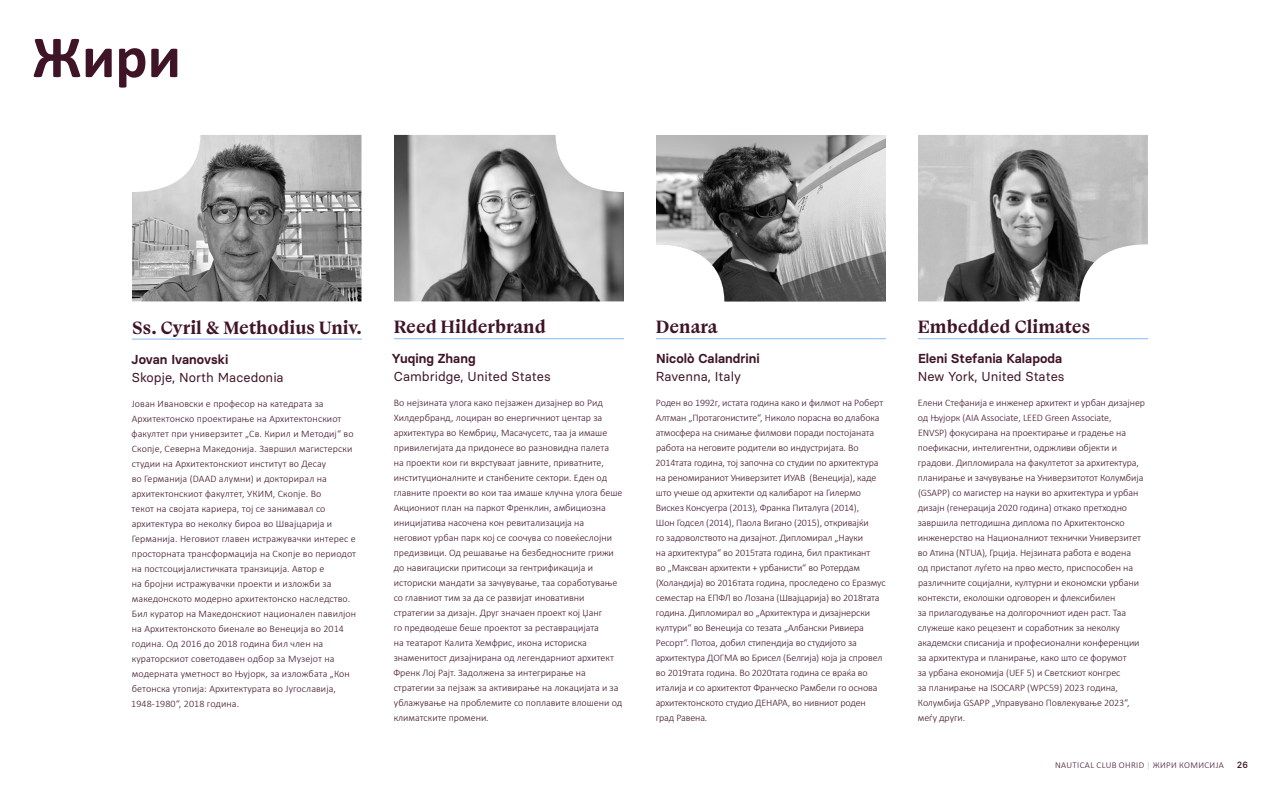
<style>
.page{position:relative;width:1280px;height:800px;background:#fff}
.page>*{position:absolute;margin:0;border:0;box-sizing:border-box;transform-origin:0 0}
.t1{font:700 60px "Calibri";color:#3f1427}
.t2{font:700 19px "Boogy Brut";color:#3f1427}
.t3{font:13px "Basier Square";color:#3f1427}
.t4{font:600 13px "Basier Square";letter-spacing:.005em;color:#3f1427}
.t5{font:300 10px/15px "Calibri";letter-spacing:-.005em;color:#3f1427}
.t6{font:300 9px "Calibri";letter-spacing:.04em;color:#3f1427}
.t7{font:500 9px "Basier Square Mono";color:#3f1427}
.s1{color:#82b8f8}
</style>
<div class="page">
<hr style="left:394px;top:338px;width:230px;height:1px;background:#82b8f8">
<hr style="left:918px;top:338px;width:230px;height:1px;background:#82b8f8">
<hr style="left:656px;top:338px;width:230px;height:1px;background:#82b8f8">
<hr style="left:132px;top:339px;width:230px;height:1px;background:#82b8f8">
<img style="left:132px;top:135px;width:230px;height:166px">
<img style="left:918px;top:135px;width:230px;height:166px">
<img style="left:394px;top:135px;width:230px;height:166px">
<img style="left:656px;top:135px;width:230px;height:167px">
<h1 class="t1" style="left:32px;top:15px;width:151px">Жири</h1>
<h2 class="t2" style="left:132px;top:316px;width:231px">Ss. Cyril &amp; Methodius Univ.</h2>
<h3 class="t4" style="left:132px;top:351px;width:98px">Jovan Ivanovski</h3>
<h3 class="t3" style="left:132px;top:369px;width:153px">Skopje, North Macedonia</h3>
<p class="t5" style="left:131px;top:396px;width:226px">Јован Ивановски е професор на катедрата за Архитектонско проектирање на Архитектонскиот факултет при универзитет „Св. Кирил и Методиј“ во Скопје, Северна Македонија. Завршил магистерски студии на Архитектонскиот институт во Десау<br>во Германија (DAAD алумни) и докторирал на архитектонскиот факултет, УКИМ, Скопје. Во<br>текот на својата кариера, тој се занимавал со архитектура во неколку бироа во Швајцарија и Германија. Неговиот главен истражувачки интерес е просторната трансформација на Скопје во периодот на постсоцијалистичката транзиција. Автор е<br>на бројни истражувачки проекти и изложби за македонското модерно архитектонско наследство.<br>Бил куратор на Македонскиот национален павилјон на Архитектонското биенале во Венеција во 2014 година. Од 2016 до 2018 година бил член на кураторскиот советодавен одбор за Музејот на модерната уметност во Њујорк, за изложбата „Кон бетонска утопија: Архитектурата во Југославија, 1948-1980“, 2018 година.</p>
<h2 class="t2" style="left:394px;top:316px;width:154px">Reed Hilderbrand</h2>
<h3 class="t4" style="left:392px;top:351px;width:85px">Yuqing Zhang</h3>
<h3 class="t3" style="left:394px;top:369px;width:158px">Cambridge, United States</h3>
<p class="t5" style="left:393px;top:395px;width:231px">Во нејзината улога како пејзажен дизајнер во Рид Хилдербранд, лоциран во енергичниот центар за архитектура во Кембриџ, Масачусетс, таа ја имаше привилегијата да придонесе во разновидна палета<br>на проекти кои ги вкрстуваат јавните, приватните, институционалните и станбените сектори. Еден од главните проекти во кои таа имаше клучна улога беше Акциониот план на паркот Френклин, амбициозна иницијатива насочена кон ревитализација на неговиот урбан парк кој се соочува со повеќеслојни предизвици. Од решавање на безбедносните грижи до навигациски притисоци за гентрификација и историски мандати за зачувување, таа соработување со главниот тим за да се развијат иновативни стратегии за дизајн. Друг значаен проект кој Џанг<br>го предводеше беше проектот за реставрацијата<br>на театарот Калита Хемфрис, икона историска знаменитост дизајнирана од легендарниот архитект Френк Лој Рајт. Задолжена за интегрирање на стратегии за пејзаж за активирање на локацијата и за ублажување на проблемите со поплавите влошени од климатските промени.</p>
<h2 class="t2" style="left:656px;top:316px;width:63px">Denara</h2>
<h3 class="t4" style="left:656px;top:351px;width:105px">Nicolò Calandrini</h3>
<h3 class="t3" style="left:656px;top:369px;width:87px">Ravenna, Italy</h3>
<p class="t5" style="left:655px;top:395px;width:232px">Роден во 1992г, истата година како и филмот на Роберт Алтман „Протагонистите“, Николо порасна во длабока атмосфера на снимање филмови поради постојаната работа на неговите родители во индустријата. Во 2014тата година, тој започна со студии по архитектура на реномираниот Универзитет ИУАВ (Венеција), каде што учеше од архитекти од калибарот на Гилермо Вискез Консуегра (2013), Франка Питалуга (2014),<br>Шон Годсел (2014), Паола Вигано (2015), откривајќи<br>го задоволството на дизајнот. Дипломирал „Науки<br>на архитектура“ во 2015тата година, бил практикант<br>во „Максван архитекти + урбанисти“ во Ротердам (Холандија) во 2016тата година, проследено со Еразмус семестар на ЕПФЛ во Лозана (Швајцарија) во 2018тата година. Дипломирал во „Архитектура и дизајнерски култури“ во Венеција со тезата „Албански Ривиера Ресорт“. Потоа, добил стипендија во студијото за архитектура ДОГМА во Брисел (Белгија) која ја спровел во 2019тата година. Во 2020тата година се враќа во италија и со архитектот Франческо Рамбели го основа архитектонското студио ДЕНАРА, во нивниот роден град Равена.</p>
<h2 class="t2" style="left:918px;top:316px;width:174px">Embedded Climates</h2>
<h3 class="t4" style="left:918px;top:351px;width:146px">Eleni Stefania Kalapoda</h3>
<h3 class="t3" style="left:918px;top:369px;width:148px">New York, United States</h3>
<p class="t5" style="left:918px;top:395px;width:229px">Елени Стефанија е инженер архитект и урбан дизајнер од Њујорк (AIA Associate, LEED Green Associate,<br>ENVSP) фокусирана на проектирање и градење на поефикасни, интелигентни, одржливи објекти и градови. Дипломирала на факултетот за архитектура, планирање и зачувување на Универзитотот Колумбија (GSAPP) со магистер на науки во архитектура и урбан дизајн (генерација 2020 година) откако претходно завршила петгодишна диплома по Архитектонско инженерство на Националниот технички Универзитет во Атина (NTUA), Грција. Нејзината работа е водена<br>од пристапот луѓето на прво место, приспособен на различните социјални, културни и економски урбани контексти, еколошки одговорен и флексибилен<br>за прилагодување на долгорочниот иден раст. Таа служеше како рецезент и соработник за неколку академски списанија и професионални конференции за архитектура и планирање, како што се форумот<br>за урбана економија (UEF 5) и Светскиот конгрес<br>за планирање на ISOCARP (WPC59) 2023 година, Колумбија GSAPP „Управувано Повлекување 2023“, меѓу други.</p>
<p class="t6" style="left:1055px;top:759px;width:170px">NAUTICAL CLUB OHRID <span class="s1">|</span> ЖИРИ КОМИСИЈА</p>
<p class="t7" style="left:1237px;top:759px;width:13px">26</p>
</div>
